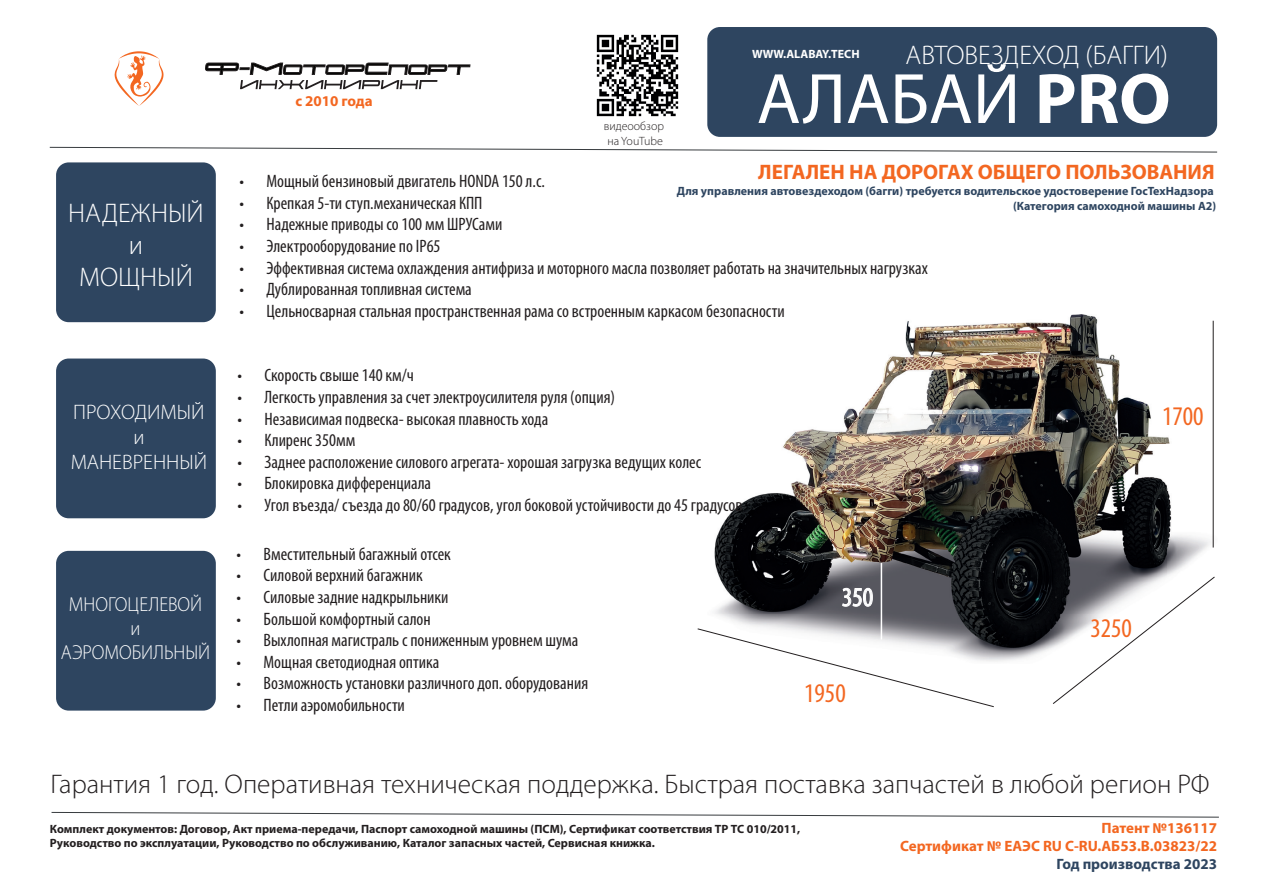
<style>
.page{position:relative;width:1263px;height:893px;background:#fff}
.page>*{position:absolute;margin:0;border:0;box-sizing:border-box;transform-origin:0 0}
.t1{font:72px "Myriad Pro";color:#fff}
.t2{font:300 27px "Myriad Pro";color:#231f20}
.t3{font:300 27px/32.4px "Myriad Pro";color:#fff;text-align:center}
.t4{font:condensed 27px "Myriad Pro";color:#f36721}
.t5{font:condensed 27px "Myriad Pro";color:#fff}
.t6{font:700 21px "Myriad Pro";color:#f36721}
.t7{font:300 21px/25.2px "Myriad Pro";color:#fff;text-align:center}
.t8{font:300 20.25px/24.3px "Myriad Pro";color:#fff;text-align:center;scale:.93 1}
.t9{font:condensed 18px "Myriad Pro";color:#231f20}
.t10{font:700 15px/18px "Myriad Pro";color:#f36721;text-align:right}
.t11{font:700 15px "Myriad Pro";color:#2e4560}
.t12{font:700 12px/14.4px "Myriad Pro";color:#231f20}
.t13{font:700 12px/14.4px "Myriad Pro";color:#2e4560;text-align:right}
.t14{font:300 12px/15px "Myriad Pro";color:#231f20;text-align:center}
.t15{font:700 12px "Myriad Pro";color:#fff}
.s1{font-weight:700}
</style>
<div class="page">
<div style="left:56px;top:162px;width:160px;height:160px;background:#2e4560;border-radius:13px"></div>
<div style="left:707px;top:27px;width:510px;height:110px;background:#2e4560;border-radius:13px"></div>
<div style="left:56px;top:551px;width:160px;height:160px;background:#2e4560;border-radius:13px"></div>
<div style="left:56px;top:359px;width:160px;height:159px;background:#2e4560;border-radius:13px"></div>
<img style="left:714px;top:315px;width:501px;height:347px">
<svg style="left:114px;top:51px;width:50px;height:55px"></svg>
<svg style="left:205px;top:62px;width:265px;height:27px"></svg>
<img style="left:822px;top:548px;width:56px;height:28px">
<svg style="left:698px;top:629px;width:296px;height:78px"></svg>
<svg style="left:1053px;top:577px;width:161px;height:127px"></svg>
<hr style="left:881px;top:563px;width:1px;height:76px;background:#fff">
<svg style="left:842px;top:588px;width:31px;height:19px"></svg>
<svg style="left:50px;top:147px;width:1167px;height:5px"></svg>
<svg style="left:52px;top:812px;width:1167px;height:5px"></svg>
<img style="left:596px;top:34px;width:83px;height:83px">
<h2 class="t3" style="left:68px;top:196px;width:137px">НАДЕЖНЫЙ и<br>МОЩНЫЙ</h2>
<p class="t7" style="left:71px;top:399px;width:138px">ПРОХОДИМЫЙ и<br>МАНЕВРЕННЫЙ</p>
<p class="t8" style="left:61px;top:591px;width:162px">МНОГОЦЕЛЕВОЙ<br>и<br>АЭРОМОБИЛЬНЫЙ</p>
<p class="t10" style="left:295px;top:92px;width:79px">с 2010 года</p>
<p class="t14" style="left:604px;top:119px;width:62px">видеообзор на YouTube</p>
<h2 class="t3" style="left:905px;top:39px;width:264px">АВТОВЕЗДЕХОД (БАГГИ)</h2>
<p class="t15" style="left:752px;top:47px;width:109px">WWW.ALABAY.TECH</p>
<h1 class="t1" style="left:757px;top:54px;width:416px">АЛАБАЙ <span class="s1">PRO</span></h1>
<p class="t6" style="left:758px;top:158px;width:458px">ЛЕГАЛЕН НА ДОРОГАХ ОБЩЕГО ПОЛЬЗОВАНИЯ</p>
<p class="t9" style="left:239px;top:170px;width:307px">• Мощный бензиновый двигатель HONDA 150 л.с.</p>
<p class="t9" style="left:239px;top:192px;width:245px">• Крепкая 5-ти ступ.механическая КПП</p>
<p class="t9" style="left:239px;top:214px;width:264px">• Надежные приводы со 100 мм ШРУСами</p>
<p class="t9" style="left:239px;top:235px;width:203px">• Электрооборудование по IP65</p>
<p class="t9" style="left:239px;top:257px;width:690px">• Эффективная система охлаждения антифриза и моторного масла позволяет работать на значительных нагрузках</p>
<p class="t9" style="left:239px;top:278px;width:234px">• Дублированная топливная система</p>
<p class="t9" style="left:239px;top:300px;width:547px">• Цельносварная стальная пространственная рама со встроенным каркасом безопасности</p>
<p class="t13" style="left:677px;top:184px;width:541px">Для управления автовездеходом (багги) требуется водительское удостоверение ГосТехНадзора (Категория самоходной машины А2)</p>
<p class="t9" style="left:237px;top:365px;width:178px">• Скорость свыше 140 км/ч</p>
<p class="t9" style="left:237px;top:386px;width:379px">• Легкость управления за счет электроусилителя руля (опция)</p>
<p class="t9" style="left:237px;top:408px;width:312px">• Независимая подвеска- высокая плавность хода</p>
<p class="t9" style="left:237px;top:429px;width:120px">• Клиренс 350мм</p>
<p class="t9" style="left:237px;top:451px;width:465px">• Заднее расположение силового агрегата- хорошая загрузка ведущих колес</p>
<p class="t9" style="left:237px;top:473px;width:195px">• Блокировка дифференциала</p>
<p class="t9" style="left:237px;top:494px;width:507px">• Угол въезда/ съезда до 80/60 градусов, угол боковой устойчивости до 45 градусов</p>
<p class="t9" style="left:237px;top:543px;width:216px">• Вместительный багажный отсек</p>
<p class="t9" style="left:237px;top:565px;width:188px">• Силовой верхний багажник</p>
<p class="t9" style="left:237px;top:586px;width:213px">• Силовые задние надкрыльники</p>
<p class="t9" style="left:237px;top:608px;width:196px">• Большой комфортный салон</p>
<p class="t9" style="left:237px;top:629px;width:343px">• Выхлопная магистраль с пониженным уровнем шума</p>
<p class="t9" style="left:237px;top:651px;width:204px">• Мощная светодиодная оптика</p>
<p class="t9" style="left:237px;top:673px;width:353px">• Возможность установки различного доп. оборудования</p>
<p class="t9" style="left:237px;top:694px;width:170px">• Петли аэромобильности</p>
<h2 class="t5" style="left:842px;top:581px;width:33px">350</h2>
<h2 class="t4" style="left:804px;top:677px;width:43px">1950</h2>
<h2 class="t4" style="left:1162px;top:399px;width:43px">1700</h2>
<h2 class="t4" style="left:1090px;top:612px;width:43px">3250</h2>
<h2 class="t2" style="left:51px;top:768px;width:1160px">Гарантия 1 год. Оперативная техническая поддержка. Быстрая поставка запчастей в любой регион РФ</h2>
<p class="t12" style="left:50px;top:821px;width:752px">Комплект документов: Договор, Акт приема-передачи, Паспорт самоходной машины (ПСМ), Сертификат соответствия ТР ТС 010/2011,<br>Руководство по эксплуатации, Руководство по обслуживанию, Каталог запасных частей, Сервисная книжка.</p>
<p class="t10" style="left:900px;top:819px;width:318px">Патент №136117<br>Сертификат № ЕАЭС RU C-RU.АБ53.В.03823/22</p>
<p class="t11" style="left:1056px;top:854px;width:162px">Год производства 2023</p>
</div>
